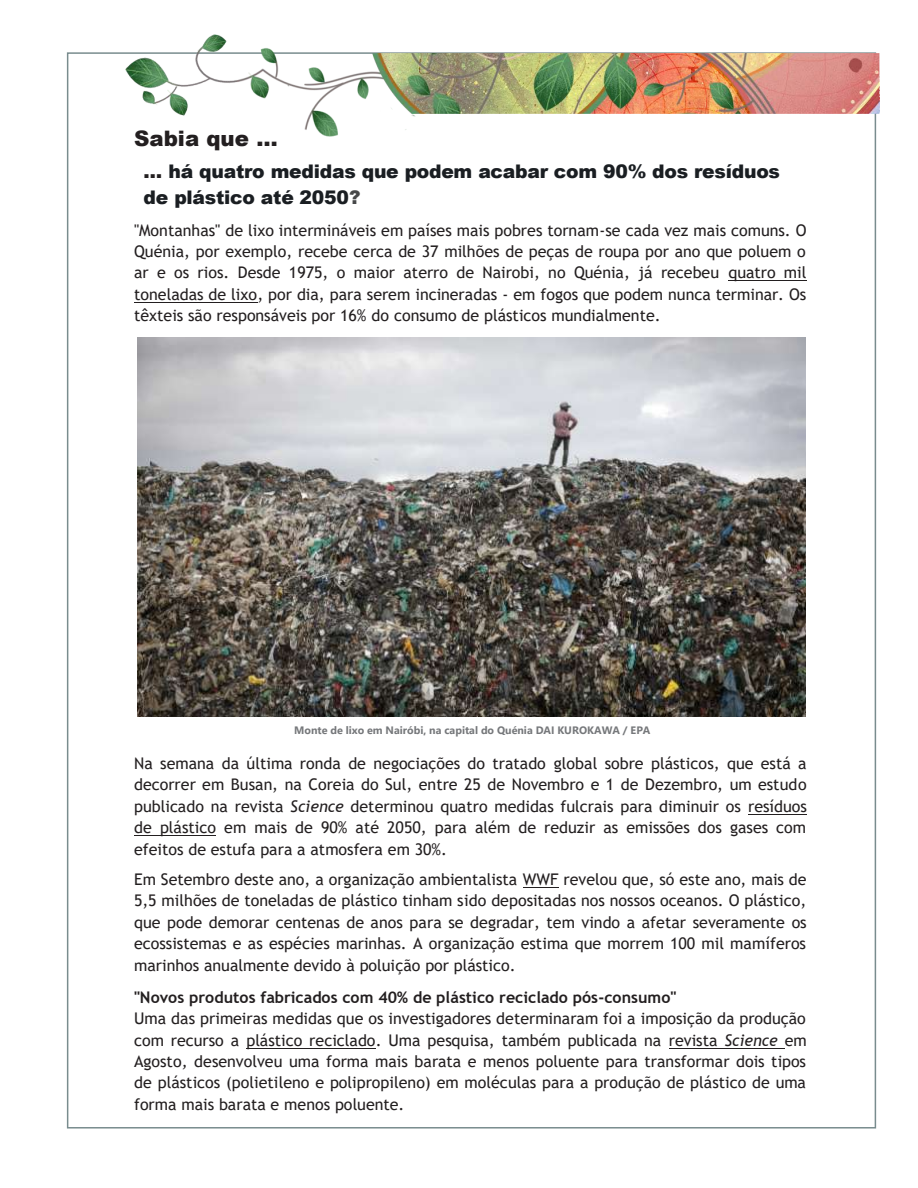
<style>
.page{position:relative;width:918px;height:1188px;background:#fff}
.page>*{position:absolute;margin:0;border:0;box-sizing:border-box;transform-origin:0 0}
.t1{font:900 21.3px "Arial";color:#231f20}
.t2{font:900 18.75px/26.5px "Arial";letter-spacing:-.01em;color:#1a1e22}
.t3{font:16.05px/21.5px "Trebuchet MS";color:#231f20;text-align:justify}
.t4{font:700 10.8px "Segoe UI";color:#76787b}
.s1{color:#231f20}
.s2{color:#474849}
.s3{font-style:italic}
.s4{font-weight:700}
</style>
<div class="page">
<img style="left:126px;top:34px;width:753px;height:102px">
<hr style="left:728px;top:280px;width:79px;height:1px;background:#231f20">
<hr style="left:134px;top:302px;width:123px;height:1px;background:#231f20">
<div style="left:132px;top:337px;width:677px;height:382px;background:linear-gradient(to right,#fff,#fff)"></div>
<hr style="left:748px;top:814px;width:59px;height:1px;background:#231f20">
<hr style="left:134px;top:835px;width:82px;height:1px;background:#231f20">
<hr style="left:523px;top:887px;width:36px;height:1px;background:#231f20">
<hr style="left:246px;top:1048px;width:130px;height:1px;background:#231f20">
<hr style="left:669px;top:1048px;width:116px;height:1px;background:#231f20">
<img style="left:138px;top:337px;width:667px;height:379px">
<p class="t1" style="left:134px;top:123px;width:145px">Sabia que …</p>
<p class="t2" style="left:144px;top:157px;width:638px"><span class="s1">…</span> há quatro medidas que podem acabar com 90% dos resíduos de plástico até 2050<span class="s2">?</span></p>
<p class="t3" style="left:134px;top:219px;width:674px">"Montanhas" de lixo intermináveis em países mais pobres tornam-se cada vez mais comuns. O Quénia, por exemplo, recebe cerca de 37 milhões de peças de roupa por ano que poluem o ar e os rios. Desde 1975, o maior aterro de Nairobi, no Quénia, já recebeu quatro mil toneladas de lixo, por dia, para serem incineradas - em fogos que podem nunca terminar. Os têxteis são responsáveis por 16% do consumo de plásticos mundialmente.</p>
<p class="t4" style="left:294px;top:720px;width:358px">Monte de lixo em Nairóbi, na capital do Quénia DAI KUROKAWA / EPA</p>
<p class="t3" style="left:134px;top:752px;width:674px">Na semana da última ronda de negociações do tratado global sobre plásticos, que está a decorrer em Busan, na Coreia do Sul, entre 25 de Novembro e 1 de Dezembro, um estudo publicado na revista <span class="s3">Science</span> determinou quatro medidas fulcrais para diminuir os resíduos de plástico em mais de 90% até 2050, para além de reduzir as emissões dos gases com efeitos de estufa para a atmosfera em 30%.</p>
<p class="t3" style="left:134px;top:868px;width:674px">Em Setembro deste ano, a organização ambientalista WWF revelou que, só este ano, mais de 5,5 milhões de toneladas de plástico tinham sido depositadas nos nossos oceanos. O plástico, que pode demorar centenas de anos para se degradar, tem vindo a afetar severamente os ecossistemas e as espécies marinhas. A organização estima que morrem 100 mil mamíferos marinhos anualmente devido à poluição por plástico.</p>
<p class="t3" style="left:134px;top:986px;width:674px;text-align:left"><span class="s4">"Novos produtos fabricados com 40% de plástico reciclado pós-consumo"<br></span>Uma das primeiras medidas que os investigadores determinaram foi a imposição da produção com recurso a plástico reciclado. Uma pesquisa, também publicada na revista <span class="s3">Science</span> em Agosto<span class="s3">,</span> desenvolveu uma forma mais barata e menos poluente para transformar dois tipos de plásticos (polietileno e polipropileno) em moléculas para a produção de plástico de uma forma mais barata e menos poluente.</p>
</div>
